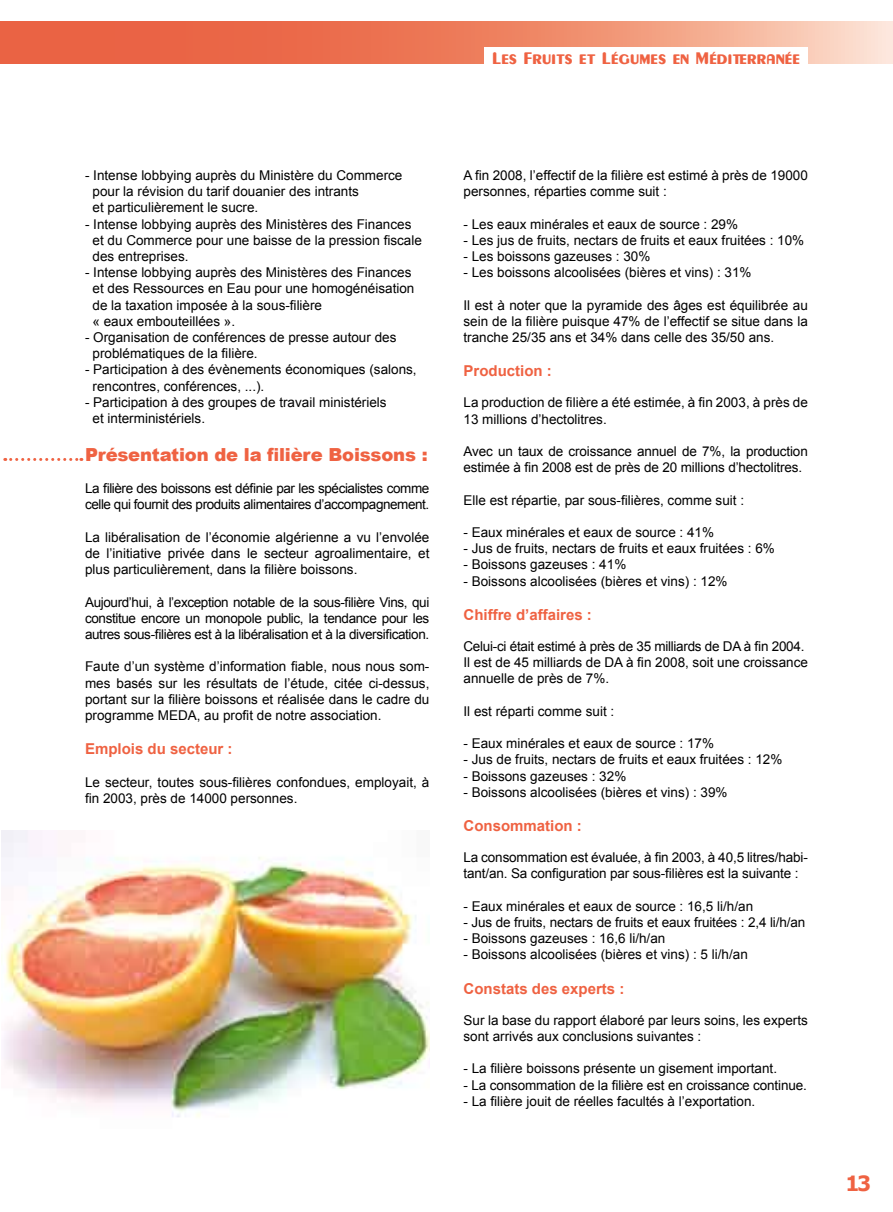
<style>
.page{position:relative;width:893px;height:1212px;background:#fff}
.page>*{position:absolute;margin:0;border:0;box-sizing:border-box;transform-origin:0 0}
.t1{font:700 21px "Tahoma";color:#ef6242}
.t2{font:900 18px "Arial";letter-spacing:-.01em;color:#ef6242}
.t3{font:700 15px "Arial";color:#ef6242}
.t4{font:15px "Gilgongo Kaps";letter-spacing:.05em;color:#ef6242}
.t5{font:13.5px/16.2px "Arial";color:#000}
.t6{font:13.5px/16.2px "Arial";letter-spacing:-.03em;color:#000}
</style>
<div class="page">
<svg style="left:0;top:21px;width:893px;height:43px;background:#ee8467"></svg>
<img style="left:1px;top:830px;width:428px;height:287px">
<div style="left:484px;top:47px;width:324px;height:27px;background:#fff"></div>
<svg style="left:5px;top:458px;width:77px;height:3px"></svg>
<p class="t4" style="left:492px;top:48px;width:309px">Les Fruits et Légumes en Méditerranée</p>
<p class="t5" style="left:93px;top:167px;width:311px;text-indent:-8px">- Intense lobbying auprès du Ministère du Commerce pour la révision du tarif douanier des intrants<br>et particulièrement le sucre.</p>
<p class="t5" style="left:93px;top:216px;width:331px;text-indent:-8px">- Intense lobbying auprès des Ministères des Finances et du Commerce pour une baisse de la pression fiscale des entreprises.</p>
<p class="t5" style="left:93px;top:264px;width:323px;text-indent:-8px">- Intense lobbying auprès des Ministères des Finances et des Ressources en Eau pour une homogénéisation de la taxation imposée à la sous-filière<br>« eaux embouteillées ».</p>
<p class="t5" style="left:93px;top:329px;width:305px;text-indent:-8px">- Organisation de conférences de presse autour des problématiques de la filière.</p>
<p class="t5" style="left:93px;top:362px;width:326px;text-indent:-8px">- Participation à des évènements économiques (salons, rencontres, conférences, ...).</p>
<p class="t5" style="left:93px;top:394px;width:296px;text-indent:-8px">- Participation à des groupes de travail ministériels et interministériels.</p>
<h2 class="t2" style="left:85px;top:441px;width:344px">Présentation de la filière Boissons :</h2>
<p class="t6" style="left:85px;top:480px;width:346px">La filière des boissons est définie par les spécialistes comme celle qui fournit des produits alimentaires d’accompagnement.</p>
<p class="t5" style="left:85px;top:529px;width:346px;text-align:justify">La libéralisation de l’économie algérienne a vu l’envolée de l’initiative privée dans le secteur agroalimentaire, et plus particulièrement, dans la filière boissons.</p>
<p class="t5" style="left:85px;top:594px;width:346px;text-align:justify">Aujourd’hui, à l’exception notable de la sous-filière Vins, qui constitue encore un monopole public, la tendance pour les autres sous-filières est à la libéralisation et à la diversification.</p>
<p class="t5" style="left:85px;top:659px;width:346px;text-align:justify">Faute d’un système d’information fiable, nous nous som&shy;mes basés sur les résultats de l’étude, citée ci-dessus, portant sur la filière boissons et réalisée dans le cadre du programme MEDA, au profit de notre association.</p>
<p class="t3" style="left:85px;top:739px;width:149px">Emplois du secteur :</p>
<p class="t5" style="left:85px;top:774px;width:346px">Le secteur, toutes sous-filières confondues, employait, à fin 2003, près de 14000 personnes.</p>
<p class="t5" style="left:463px;top:167px;width:346px">A fin 2008, l’effectif de la filière est estimé à près de 19000 personnes, réparties comme suit :</p>
<p class="t5" style="left:463px;top:216px;width:276px">- Les eaux minérales et eaux de source : 29%</p>
<p class="t5" style="left:463px;top:232px;width:342px">- Les jus de fruits, nectars de fruits et eaux fruitées : 10%</p>
<p class="t5" style="left:463px;top:248px;width:188px">- Les boissons gazeuses : 30%</p>
<p class="t5" style="left:463px;top:264px;width:290px">- Les boissons alcoolisées (bières et vins) : 31%</p>
<p class="t5" style="left:463px;top:297px;width:346px;text-align:justify">Il est à noter que la pyramide des âges est équilibrée au sein de la filière puisque 47% de l’effectif se situe dans la tranche 25/35 ans et 34% dans celle des 35/50 ans.</p>
<p class="t3" style="left:463px;top:361px;width:90px">Production :</p>
<p class="t5" style="left:463px;top:395px;width:346px">La production de filière a été estimée, à fin 2003, à près de<br>13 millions d’hectolitres.</p>
<p class="t5" style="left:463px;top:443px;width:346px">Avec un taux de croissance annuel de 7%, la production estimée à fin 2008 est de près de 20 millions d’hectolitres.</p>
<p class="t5" style="left:463px;top:492px;width:282px">Elle est répartie, par sous-filières, comme suit :</p>
<p class="t5" style="left:463px;top:524px;width:252px">- Eaux minérales et eaux de source : 41%</p>
<p class="t5" style="left:463px;top:540px;width:313px">- Jus de fruits, nectars de fruits et eaux fruitées : 6%</p>
<p class="t5" style="left:463px;top:557px;width:164px">- Boissons gazeuses : 41%</p>
<p class="t5" style="left:463px;top:573px;width:266px">- Boissons alcoolisées (bières et vins) : 12%</p>
<p class="t3" style="left:463px;top:605px;width:130px">Chiffre d’affaires :</p>
<p class="t5" style="left:463px;top:638px;width:346px">Celui-ci était estimé à près de 35 milliards de DA à fin 2004.<br>Il est de 45 milliards de DA à fin 2008, soit une croissance annuelle de près de 7%.</p>
<p class="t5" style="left:463px;top:703px;width:152px">Il est réparti comme suit :</p>
<p class="t5" style="left:463px;top:735px;width:252px">- Eaux minérales et eaux de source : 17%</p>
<p class="t5" style="left:463px;top:752px;width:320px">- Jus de fruits, nectars de fruits et eaux fruitées : 12%</p>
<p class="t5" style="left:463px;top:768px;width:164px">- Boissons gazeuses : 32%</p>
<p class="t5" style="left:463px;top:784px;width:266px">- Boissons alcoolisées (bières et vins) : 39%</p>
<p class="t3" style="left:463px;top:816px;width:120px">Consommation :</p>
<p class="t5" style="left:463px;top:849px;width:346px">La consommation est évaluée, à fin 2003, à 40,5 litres/habi&shy;tant/an. Sa configuration par sous-filières est la suivante :</p>
<p class="t5" style="left:463px;top:898px;width:291px">- Eaux minérales et eaux de source : 16,5 li/h/an</p>
<p class="t5" style="left:463px;top:914px;width:343px">- Jus de fruits, nectars de fruits et eaux fruitées : 2,4 li/h/an</p>
<p class="t5" style="left:463px;top:930px;width:203px">- Boissons gazeuses : 16,6 li/h/an</p>
<p class="t5" style="left:463px;top:947px;width:286px">- Boissons alcoolisées (bières et vins) : 5 li/h/an</p>
<p class="t3" style="left:463px;top:978px;width:162px">Constats des experts :</p>
<p class="t5" style="left:463px;top:1012px;width:346px">Sur la base du rapport élaboré par leurs soins, les experts sont arrivés aux conclusions suivantes :</p>
<p class="t5" style="left:463px;top:1061px;width:315px">- La filière boissons présente un gisement important.</p>
<p class="t5" style="left:463px;top:1077px;width:345px">- La consommation de la filière est en croissance continue.</p>
<p class="t5" style="left:463px;top:1093px;width:293px">- La filière jouit de réelles facultés à l’exportation.</p>
<h1 class="t1" style="left:846px;top:1169px;width:27px">13</h1>
</div>
